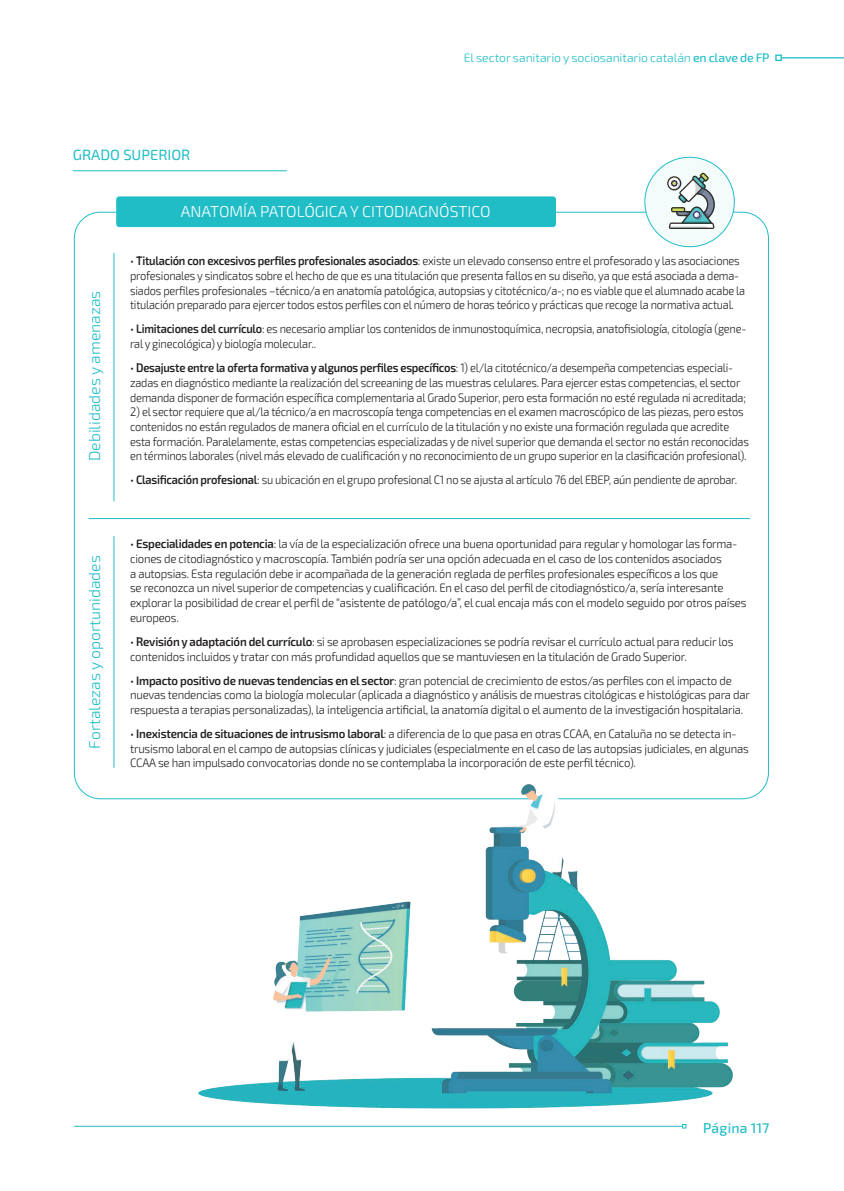
<style>
.page{position:relative;width:844px;height:1191px;background:#fff}
.page>*{position:absolute;margin:0;border:0;box-sizing:border-box;transform-origin:0 0}
.t1{font:300 15.75px "Exo 2";color:#21bdc7}
.t2{font:300 15.75px "Exo 2";color:#fff}
.t3{font:14.7px "Exo 2";color:#21bdc7}
.t4{font:500 14px "Exo 2";letter-spacing:.015em;color:#21bdc7}
.t5{font:300 12.25px/14.7px "Exo 2";letter-spacing:-.02em;color:#231f20;scale:.9 1}
.t6{font:300 12.25px/14.7px "Exo 2";letter-spacing:-.02em;color:#231f20;scale:.93 1}
.t7{font:300 12.25px "Exo 2";letter-spacing:-.005em;color:#21bdc7}
.s1{font-weight:500}
.s2{font-weight:600}
</style>
<div class="page">
<hr style="left:74px;top:1125px;width:608px;height:1px;background:#21bdc7">
<hr style="left:781px;top:57px;width:62px;height:1px;background:#21bdc7">
<svg style="left:775px;top:55px;width:6px;height:6px"></svg>
<div style="left:116px;top:196px;width:440px;height:31px;background:#21bdc7;border-radius:3px"></div>
<hr style="left:114px;top:253px;width:1px;height:248px;background:#21bdc7">
<hr style="left:114px;top:536px;width:1px;height:231px;background:#21bdc7">
<hr style="left:89px;top:518px;width:660px;height:1px;background:#21bdc7">
<div style="left:644px;top:157px;width:90px;height:90px;background:#f4fbfb;border-radius:50%"></div>
<svg style="left:667px;top:172px;width:47px;height:57px"></svg>
<img style="left:172px;top:784px;width:586px;height:345px">
<hr style="left:73px;top:170px;width:214px;height:1px;background:#21bdc7">
<p class="t3" style="left:73px;top:145px;width:119px">GRADO SUPERIOR</p>
<p class="t7" style="left:463px;top:49px;width:307px">El sector sanitario y sociosanitario catalán <span class="s1">en clave de FP</span></p>
<p class="t1" style="left:83px;top:461px;width:172px;rotate:-90deg">Debilidades y amenazas</p>
<p class="t1" style="left:83px;top:748px;width:195px;rotate:-90deg">Fortalezas y oportunidades</p>
<p class="t2" style="left:181px;top:201px;width:311px">ANATOMÍA PATOLÓGICA Y CITODIAGNÓSTICO</p>
<p class="t5" style="left:130px;top:253px;width:684px">• <span class="s2">Titulación con excesivos perfiles profesionales asociados</span>: existe un elevado consenso entre el profesorado y las asociaciones profesionales y sindicatos sobre el hecho de que es una titulación que presenta fallos en su diseño, ya que está asociada a dema&shy;siados perfiles profesionales –técnico/a en anatomía patológica, autopsias y citotécnico/a-; no es viable que el alumnado acabe la titulación preparado para ejercer todos estos perfiles con el número de horas teórico y prácticas que recoge la normativa actual.</p>
<p class="t5" style="left:130px;top:321px;width:686px">• <span class="s2">Limitaciones del currículo</span>: es necesario ampliar los contenidos de inmunostoquímica, necropsia, anatofisiología, citología (gene&shy;ral y ginecológica) y biología molecular..</p>
<p class="t5" style="left:130px;top:360px;width:685px">• <span class="s2">Desajuste entre la oferta formativa y algunos perfiles específicos</span>: 1) el/la citotécnico/a desempeña competencias especiali&shy;zadas en diagnóstico mediante la realización del screeaning de las muestras celulares. Para ejercer estas competencias, el sector demanda disponer de formación específica complementaria al Grado Superior, pero esta formación no esté regulada ni acreditada;</p>
<p class="t5" style="left:130px;top:404px;width:689px">2) el sector requiere que al/la técnico/a en macroscopía tenga competencias en el examen macroscópico de las piezas, pero estos contenidos no están regulados de manera oficial en el currículo de la titulación y no existe una formación regulada que acredite esta formación. Paralelamente, estas competencias especializadas y de nivel superior que demanda el sector no están reconocidas en términos laborales (nivel más elevado de cualificación y no reconocimiento de un grupo superior en la clasificación profesional).</p>
<p class="t5" style="left:130px;top:472px;width:675px">• <span class="s2">Clasificación profesional</span>: su ubicación en el grupo profesional C1 no se ajusta al artículo 76 del EBEP, aún pendiente de aprobar.</p>
<p class="t6" style="left:130px;top:536px;width:664px">• <span class="s2">Especialidades en potencia</span>: la vía de la especialización ofrece una buena oportunidad para regular y homologar las forma&shy;ciones de citodiagnóstico y macroscopía. También podría ser una opción adecuada en el caso de los contenidos asociados<br>a autopsias. Esta regulación debe ir acompañada de la generación reglada de perfiles profesionales específicos a los que<br>se reconozca un nivel superior de competencias y cualificación. En el caso del perfil de citodiagnóstico/a, sería interesante explorar la posibilidad de crear el perfil de “asistente de patólogo/a”, el cual encaja más con el modelo seguido por otros países europeos.</p>
<p class="t6" style="left:130px;top:633px;width:650px">• <span class="s2">Revisión y adaptación del currículo</span>: si se aprobasen especializaciones se podría revisar el currículo actual para reducir los contenidos incluidos y tratar con más profundidad aquellos que se mantuviesen en la titulación de Grado Superior.</p>
<p class="t6" style="left:130px;top:672px;width:668px">• <span class="s2">Impacto positivo de nuevas tendencias en el sector</span>: gran potencial de crecimiento de estos/as perfiles con el impacto de nuevas tendencias como la biología molecular (aplicada a diagnóstico y análisis de muestras citológicas e histológicas para dar respuesta a terapias personalizadas), la inteligencia artificial, la anatomía digital o el aumento de la investigación hospitalaria.</p>
<p class="t6" style="left:130px;top:726px;width:666px">• <span class="s2">Inexistencia de situaciones de intrusismo laboral</span>: a diferencia de lo que pasa en otras CCAA, en Cataluña no se detecta in&shy;trusismo laboral en el campo de autopsias clínicas y judiciales (especialmente en el caso de las autopsias judiciales, en algunas<br>CCAA se han impulsado convocatorias donde no se contemplaba la incorporación de este perfil técnico).</p>
<p class="t4" style="left:702px;top:1118px;width:68px">Página 117</p>
</div>
